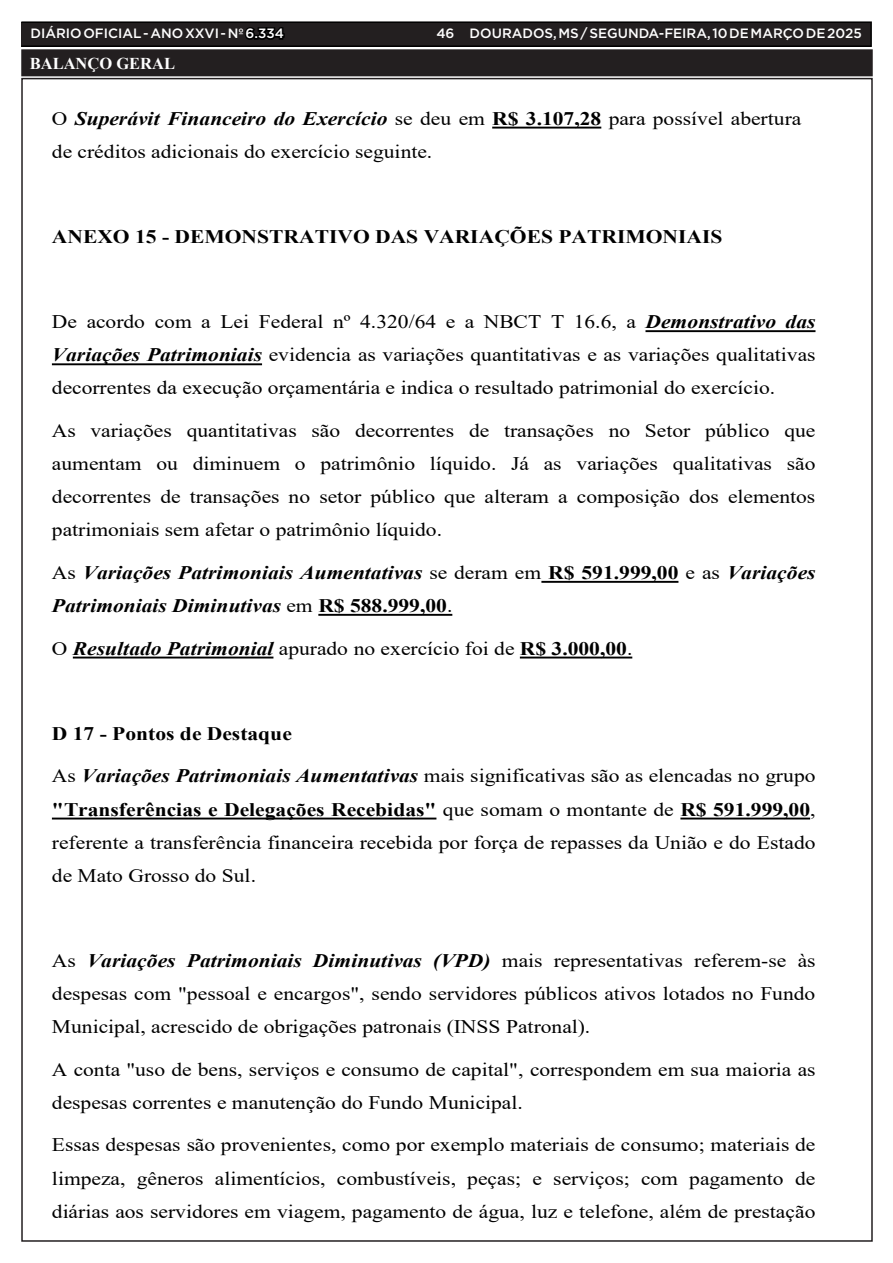
<style>
.page{position:relative;width:893px;height:1263px;background:#fff}
.page>*{position:absolute;margin:0;border:0;box-sizing:border-box;transform-origin:0 0}
.t1{font:19.2px/33px "Times New Roman";color:#000;text-align:justify;scale:1.12 1}
.t2{font:italic 700 19.2px/33px "Times New Roman";color:#000;scale:1.12 1}
.t3{font:700 19.2px "Times New Roman";color:#000;scale:1.12 1}
.TEXTO{font:700 16.5px "Times New Roman";color:#fff}
.t4{font:500 13.5px "Gotham";color:#fff}
.s1{color:#000}
.s2{font-weight:700;font-style:italic}
.s3{font-weight:700}
.s4{font-weight:400;font-style:normal}
.s5{font-style:normal}
</style>
<div class="page">
<div style="left:21px;top:22px;width:850px;height:24px;background:#231f20"></div>
<div style="left:21px;top:21px;width:851px;height:26px;border:2px solid #000"></div>
<div style="left:23px;top:51px;width:848px;height:23px;background:#231f20"></div>
<div style="left:21px;top:49px;width:852px;height:27px;border:4px solid #231f20"></div>
<hr style="left:492px;top:127px;width:109px;height:2px;background:#000">
<hr style="left:645px;top:330px;width:170px;height:2px;background:#000">
<hr style="left:52px;top:363px;width:210px;height:2px;background:#000">
<hr style="left:541px;top:581px;width:137px;height:2px;background:#000">
<hr style="left:318px;top:614px;width:134px;height:2px;background:#000">
<hr style="left:73px;top:656px;width:200px;height:2px;background:#000">
<hr style="left:520px;top:656px;width:112px;height:2px;background:#000">
<hr style="left:52px;top:817px;width:384px;height:2px;background:#000">
<hr style="left:680px;top:817px;width:130px;height:2px;background:#000">
<p class="t4" style="left:31px;top:25px;width:255px">DIÁRIO OFICIAL - ANO XXVI - Nº <span class="s1">6.334</span></p>
<p class="t4" style="left:436px;top:25px;width:427px">46 DOURADOS, MS / SEGUNDA-FEIRA, 10 DE MARÇO DE 2025</p>
<p class="TEXTO" style="left:30px;top:52px;width:147px">BALANÇO GERAL</p>
<p class="t1" style="left:52px;top:101px;width:671px">O <span class="s2">Superávit Financeiro do Exercício</span> se deu em <span class="s3">R$ 3.107,28</span> para possível abertura de créditos adicionais do exercício seguinte.</p>
<p class="t3" style="left:52px;top:223px;width:600px">ANEXO 15 - DEMONSTRATIVO DAS VARIAÇÕES PATRIMONIAIS</p>
<p class="t1" style="left:52px;top:305px;width:683px">De acordo com a Lei Federal nº 4.320/64 e a NBCT T 16.6, a <span class="s2">Demonstrativo das Variações Patrimoniais</span> evidencia as variações quantitativas e as variações qualitativas decorrentes da execução orçamentária e indica o resultado patrimonial do exercício.</p>
<p class="t1" style="left:52px;top:413px;width:683px">As variações quantitativas são decorrentes de transações no Setor público que aumentam ou diminuem o patrimônio líquido. Já as variações qualitativas são decorrentes de transações no setor público que alteram a composição dos elementos patrimoniais sem afetar o patrimônio líquido.</p>
<p class="t2" style="left:52px;top:555px;width:683px"><span class="s4">As</span> Variações Patrimoniais Aumentativas <span class="s4">se deram em</span> <span class="s5">R$ 591.999,00</span> <span class="s4">e as</span> Variações<br>Patrimoniais Diminutivas <span class="s4">em</span> <span class="s5">R$ 588.999,00</span><span class="s4">.</span></p>
<p class="t1" style="left:52px;top:631px;width:520px">O <span class="s2">Resultado Patrimonial</span> apurado no exercício foi de <span class="s3">R$ 3.000,00</span>.</p>
<p class="t3" style="left:52px;top:720px;width:216px">D 17 - Pontos de Destaque</p>
<p class="t1" style="left:52px;top:759px;width:683px">As <span class="s2">Variações Patrimoniais Aumentativas</span> mais significativas são as elencadas no grupo <span class="s3">"Transferências e Delegações Recebidas"</span> que somam o montante de <span class="s3">R$ 591.999,00</span>, referente a transferência financeira recebida por força de repasses da União e do Estado de Mato Grosso do Sul.</p>
<p class="t1" style="left:52px;top:943px;width:683px">As <span class="s2">Variações Patrimoniais Diminutivas (VPD)</span> mais representativas referem-se às despesas com "pessoal e encargos", sendo servidores públicos ativos lotados no Fundo Municipal, acrescido de obrigações patronais (INSS Patronal).</p>
<p class="t1" style="left:52px;top:1052px;width:683px">A conta "uso de bens, serviços e consumo de capital", correspondem em sua maioria as despesas correntes e manutenção do Fundo Municipal.</p>
<p class="t1" style="left:52px;top:1128px;width:683px">Essas despesas são provenientes, como por exemplo materiais de consumo; materiais de limpeza, gêneros alimentícios, combustíveis, peças; e serviços; com pagamento de diárias aos servidores em viagem, pagamento de água, luz e telefone, além de prestação</p>
</div>
